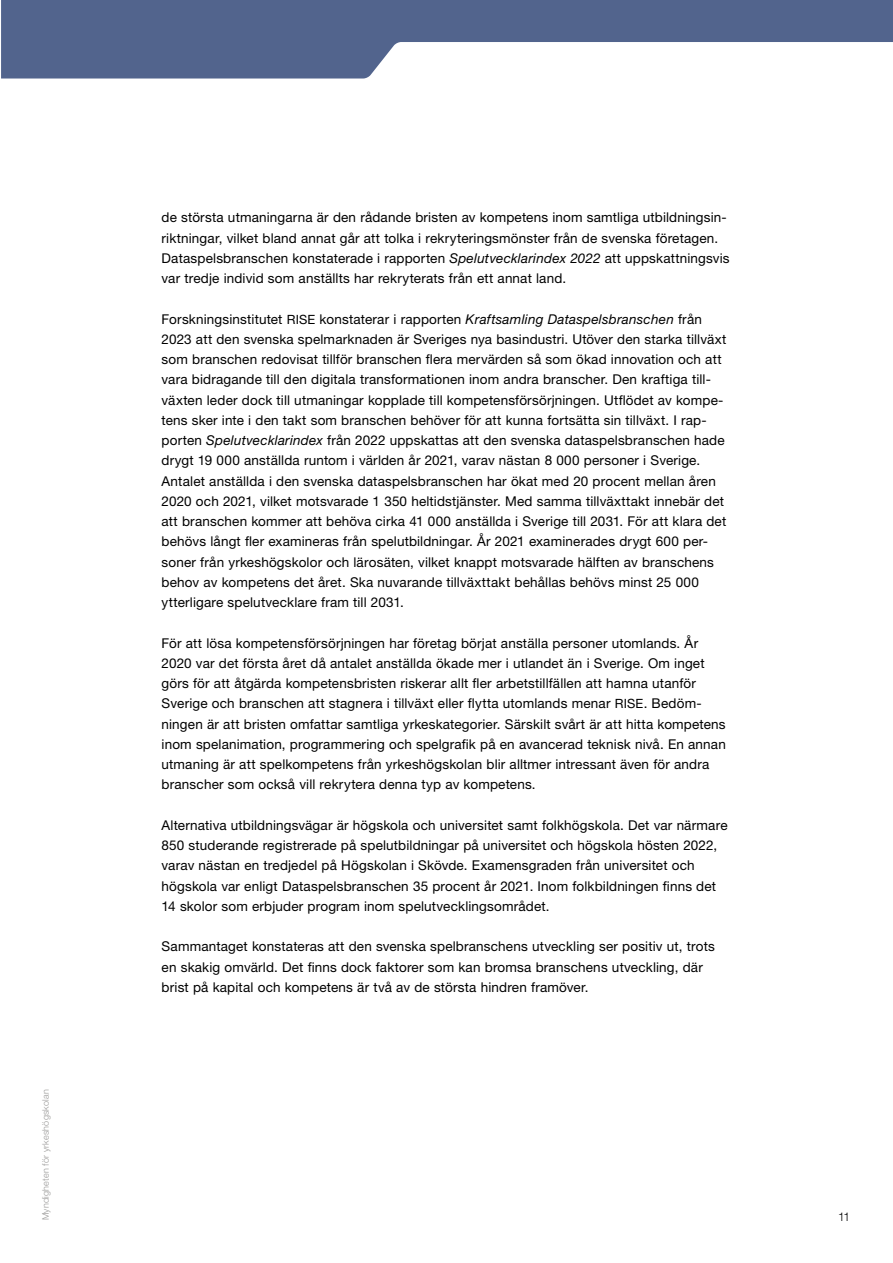
<style>
.page{position:relative;width:893px;height:1263px;background:#fff}
.page>*{position:absolute;margin:0;border:0;box-sizing:border-box;transform-origin:0 0}
.t1{font:13.5px/20.2px "Helvetica Neue LT Std";letter-spacing:.01em;color:#000}
.t2{font:300 12px "Helvetica Neue LT Std";color:#000}
.t3{font:300 9px "Helvetica Neue LT Std";letter-spacing:.025em;color:#9a9998}
.s1{font-style:italic}
.s2{font-size:12.75px}
</style>
<div class="page">
<svg style="left:1px;top:0;width:892px;height:79px;fill:#52648d"></svg>
<p class="t3" style="left:40px;top:1220px;width:133px;rotate:-90deg">Myndigheten för yrkeshögskolan</p>
<p class="t1" style="left:162px;top:207px;width:570px">de största utmaningarna är den rådande bristen av kompetens inom samtliga utbildningsin&shy;riktningar, vilket bland annat går att tolka i rekryteringsmönster från de svenska företagen.<br>Dataspelsbranschen konstaterade i rapporten <span class="s1">Spelutvecklarindex 2022</span> att uppskattningsvis var tredje individ som anställts har rekryterats från ett annat land.</p>
<p class="t1" style="left:162px;top:308px;width:566px">Forskningsinstitutet <span class="s2">RISE</span> konstaterar i rapporten <span class="s1">Kraftsamling Dataspelsbranschen</span> från 2023 att den svenska spelmarknaden är Sveriges nya basindustri. Utöver den starka tillväxt som branschen redovisat tillför branschen flera mervärden så som ökad innovation och att vara bidragande till den digitala transformationen inom andra branscher. Den kraftiga till-</p>
<p class="t1" style="left:162px;top:389px;width:566px">växten leder dock till utmaningar kopplade till kompetensförsörjningen. Utflödet av kompe&shy;tens sker inte i den takt som branschen behöver för att kunna fortsätta sin tillväxt. I rap&shy;porten <span class="s1">Spelutvecklarindex</span> från 2022 uppskattas att den svenska dataspelsbranschen hade drygt 19 000 anställda runtom i världen år 2021, varav nästan 8 000 personer i Sverige.<br>Antalet anställda i den svenska dataspelsbranschen har ökat med 20 procent mellan åren 2020 och 2021, vilket motsvarade 1 350 heltidstjänster. Med samma tillväxttakt innebär det att branschen kommer att behöva cirka 41 000 anställda i Sverige till 2031. För att klara det behövs långt fler examineras från spelutbildningar. År 2021 examinerades drygt 600 per&shy;soner från yrkeshögskolor och lärosäten, vilket knappt motsvarade hälften av branschens behov av kompetens det året. Ska nuvarande tillväxttakt behållas behövs minst 25 000 ytterligare spelutvecklare fram till 2031.</p>
<p class="t1" style="left:162px;top:632px;width:544px">För att lösa kompetensförsörjningen har företag börjat anställa personer utomlands. År<br>2020 var det första året då antalet anställda ökade mer i utlandet än i Sverige. Om inget görs för att åtgärda kompetensbristen riskerar allt fler arbetstillfällen att hamna utanför</p>
<p class="t1" style="left:162px;top:693px;width:566px">Sverige och branschen att stagnera i tillväxt eller flytta utomlands menar <span class="s2">RISE</span>. Bedöm&shy;ningen är att bristen omfattar samtliga yrkeskategorier. Särskilt svårt är att hitta kompetens inom spelanimation, programmering och spelgrafik på en avancerad teknisk nivå. En annan utmaning är att spelkompetens från yrkeshögskolan blir alltmer intressant även för andra branscher som också vill rekrytera denna typ av kompetens.</p>
<p class="t1" style="left:162px;top:815px;width:567px">Alternativa utbildningsvägar är högskola och universitet samt folkhögskola. Det var närmare 850 studerande registrerade på spelutbildningar på universitet och högskola hösten 2022, varav nästan en tredjedel på Högskolan i Skövde. Examensgraden från universitet och högskola var enligt Dataspelsbranschen 35 procent år 2021. Inom folkbildningen finns det 14 skolor som erbjuder program inom spelutvecklingsområdet.</p>
<p class="t1" style="left:162px;top:936px;width:555px">Sammantaget konstateras att den svenska spelbranschens utveckling ser positiv ut, trots en skakig omvärld. Det finns dock faktorer som kan bromsa branschens utveckling, där brist på kapital och kompetens är två av de största hindren framöver.</p>
<p class="t2" style="left:838px;top:1209px;width:14px">11</p>
</div>
